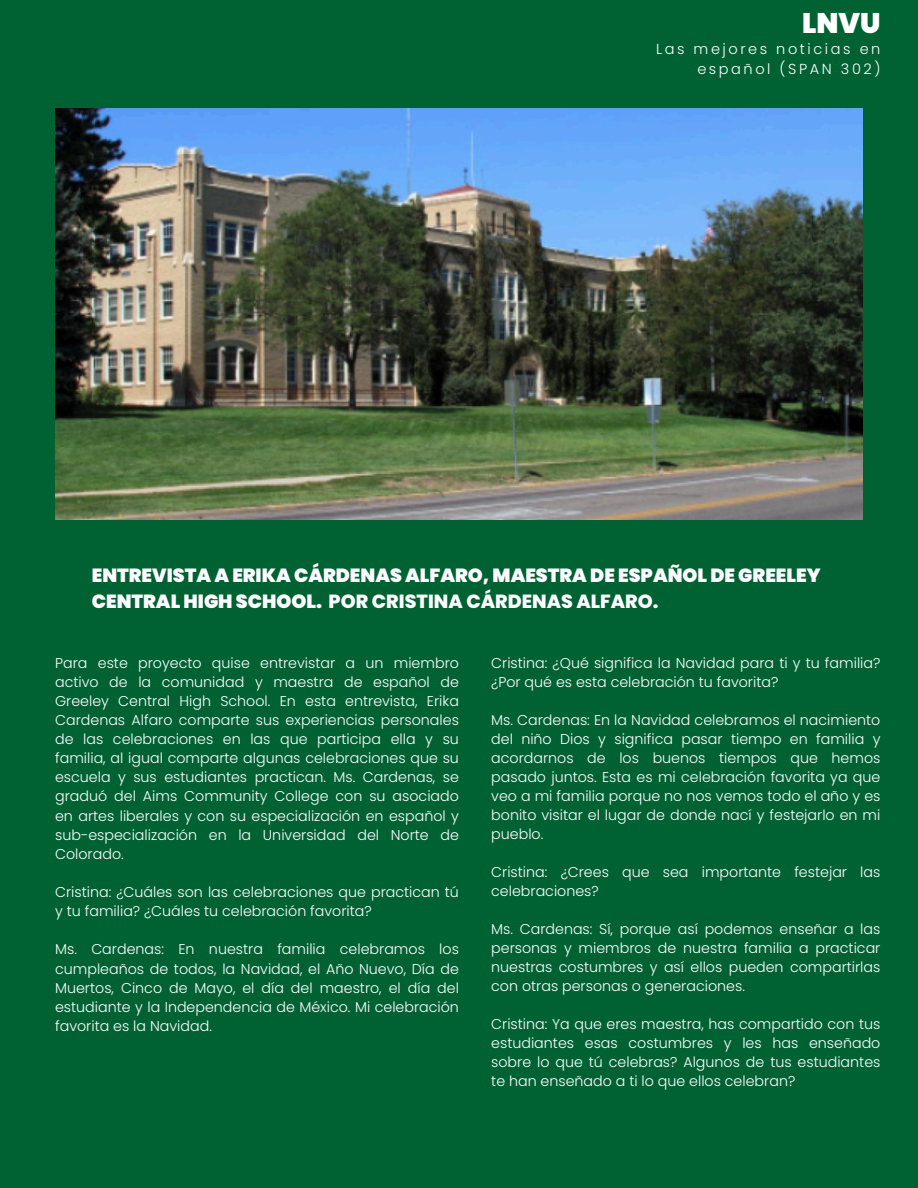
<style>
.page{position:relative;width:918px;height:1188px;background:#006233}
.page>*{position:absolute;margin:0;border:0;box-sizing:border-box;transform-origin:0 0}
.t1{font:900 28.35px "Poppins";color:#fff}
.t2{font:900 19.05px/25.8px "Poppins";color:#fff}
.t3{font:300 14.55px/20px "Poppins";letter-spacing:.175em;color:#fff;text-align:right}
.t4{font:300 14.25px/19.2px "Poppins";color:#fff;text-align:justify}
.s1{font-weight:800}
</style>
<div class="page">
<img style="left:55px;top:109px;width:808px;height:410px">
<h1 class="t1" style="left:802px;top:4px;width:80px">LNVU</h1>
<p class="t3" style="left:656px;top:39px;width:226px">Las mejores noticias en español (SPAN 302)</p>
<p class="t2" style="left:92px;top:562px;width:730px">ENTREVISTA A ERIKA CÁRDENAS ALFARO, MAESTRA DE ESPAÑOL DE GREELEY<br>CENTRAL HIGH SCHOOL. <span class="s1">POR CRISTINA CÁRDENAS ALFARO.</span></p>
<h2 class="t4" style="left:55px;top:653px;width:405px">Para este proyecto quise entrevistar a un miembro activo de la comunidad y maestra de español de Greeley Central High School. En esta entrevista, Erika Cardenas Alfaro comparte sus experiencias personales de las celebraciones en las que participa ella y su familia, al igual comparte algunas celebraciones que su escuela y sus estudiantes practican. Ms. Cardenas, se graduó del Aims Community College con su asociado en artes liberales y con su especialización en español y sub-especialización en la Universidad del Norte de Colorado.</h2>
<p class="t4" style="left:55px;top:882px;width:405px">Cristina: ¿Cuáles son las celebraciones que practican tú y tu familia? ¿Cuáles tu celebración favorita?</p>
<p class="t4" style="left:55px;top:940px;width:405px">Ms. Cardenas: En nuestra familia celebramos los cumpleaños de todos, la Navidad, el Año Nuevo, Día de Muertos, Cinco de Mayo, el día del maestro, el día del estudiante y la Independencia de México. Mi celebración favorita es la Navidad.</p>
<p class="t4" style="left:491px;top:653px;width:391px">Cristina: ¿Qué significa la Navidad para ti y tu familia? ¿Por qué es esta celebración tu favorita?</p>
<p class="t4" style="left:491px;top:710px;width:391px">Ms. Cardenas: En la Navidad celebramos el nacimiento del niño Dios y significa pasar tiempo en familia y acordarnos de los buenos tiempos que hemos pasado juntos. Esta es mi celebración favorita ya que veo a mi familia porque no nos vemos todo el año y es bonito visitar el lugar de donde nací y festejarlo en mi pueblo.</p>
<p class="t4" style="left:491px;top:862px;width:391px">Cristina: ¿Crees que sea importante festejar las celebraciones?</p>
<p class="t4" style="left:491px;top:919px;width:391px">Ms. Cardenas: Sí, porque así podemos enseñar a las personas y miembros de nuestra familia a practicar nuestras costumbres y así ellos pueden compartirlas con otras personas o generaciones.</p>
<p class="t4" style="left:491px;top:1014px;width:391px">Cristina: Ya que eres maestra, has compartido con tus estudiantes esas costumbres y les has enseñado sobre lo que tú celebras? Algunos de tus estudiantes te han enseñado a ti lo que ellos celebran?</p>
</div>
